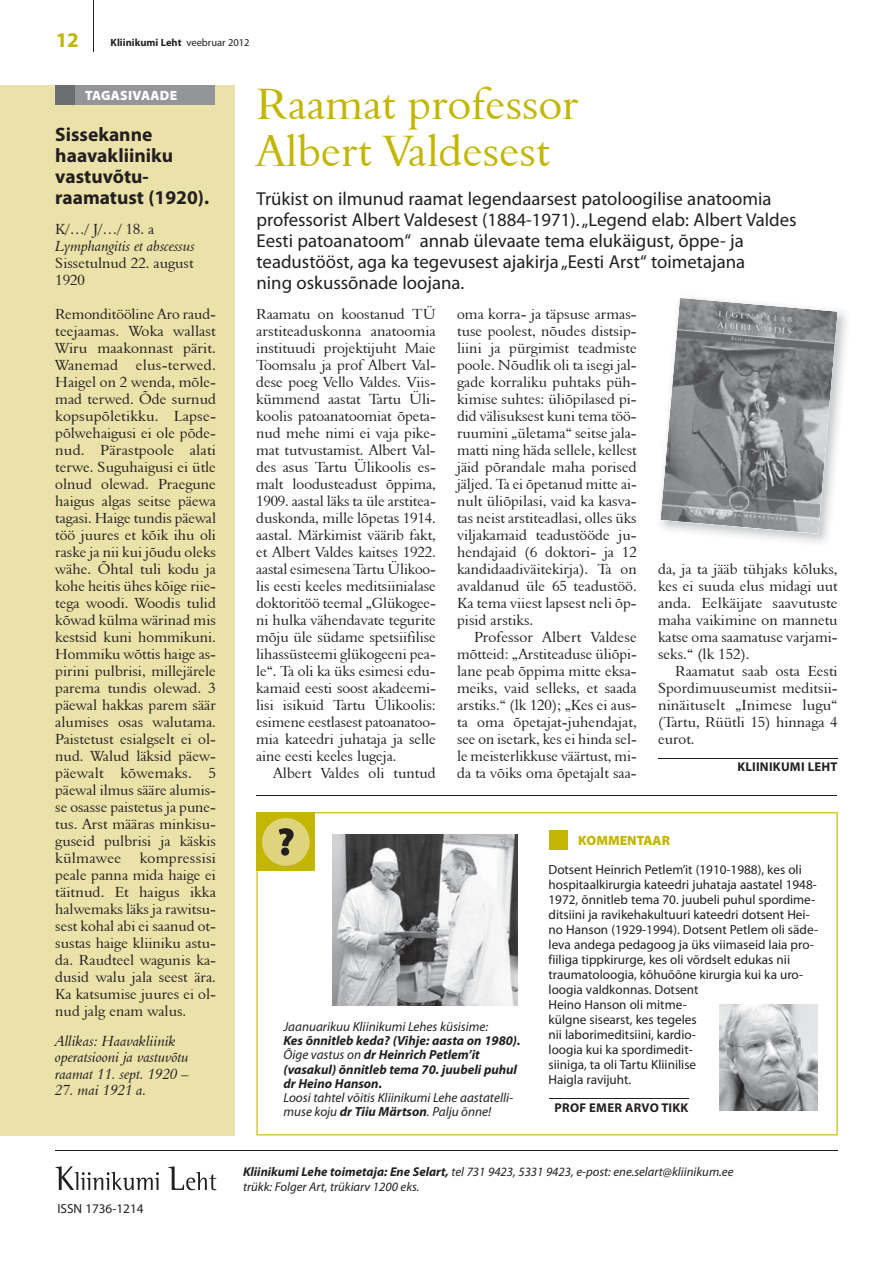
<style>
.page{position:relative;width:893px;height:1263px;background:#fff}
.page>*{position:absolute;margin:0;border:0;box-sizing:border-box;transform-origin:0 0}
.t1{font:45px/46.5px "Aldine 401 BT Roman A";color:#c3b600}
.t2{font:700 21px "Myriad Pro";color:#c3b600}
.t3{font:700 19.5px/21px "Myriad Pro";color:#231f20}
.t4{font:18.75px/21px "Myriad Pro";color:#231f20}
.t5{font:15px/17px "Aldine 401 BT Roman A";color:#231f20;text-align:justify}
.t6{font:15px/16.5px "Aldine 401 BT Italic A";color:#231f20}
.t7{font:900 13.5px "Myriad Pro";letter-spacing:.02em;color:#fff}
.t8{font:900 13.5px "Myriad Pro";color:#c3b600}
.t9{font:13.2px/15px "Myriad Pro";color:#231f20}
.t10{font:italic 700 13.2px/14.2px "Myriad Pro";color:#231f20}
.t11{font:italic 13.2px/14.2px "Myriad Pro";color:#231f20}
.t12{font:italic 12.75px/15px "Myriad Pro";color:#231f20}
.t13{font:700 12.75px "Myriad Pro";letter-spacing:.02em;color:#231f20}
.t14{font:700 10.5px "Myriad Pro";color:#231f20}
.s1{font-weight:400}
.s2{font-weight:700}
</style>
<div class="page">
<svg style="left:256px;top:812px;width:582px;height:323px"></svg>
<div style="left:0;top:85px;width:235px;height:1050px;background:#eae2a8"></div>
<img style="left:55px;top:1166px;width:162px;height:24px">
<hr style="left:55px;top:1150px;width:783px;height:1px;background:#231f20">
<hr style="left:93px;top:0;width:1px;height:52px;background:#231f20">
<div style="left:55px;top:85px;width:160px;height:19px;background:#939598"></div>
<div style="left:55px;top:85px;width:19px;height:19px;background:#6d6e70"></div>
<div style="left:549px;top:830px;width:18px;height:19px;background:#c3b600"></div>
<div style="left:256px;top:812px;width:59px;height:59px;background:#c3b600"></div>
<div style="left:262px;top:818px;width:48px;height:48px;background:#dfd47c;border-radius:50%"></div>
<svg style="left:279px;top:828px;width:15px;height:28px"></svg>
<hr style="left:658px;top:758px;width:180px;height:1px;background:#231f20">
<img style="left:332px;top:834px;width:186px;height:172px">
<img style="left:660px;top:298px;width:178px;height:236px">
<hr style="left:256px;top:795px;width:581px;height:1px;background:#231f20">
<img style="left:720px;top:1004px;width:98px;height:107px">
<hr style="left:549px;top:1099px;width:139px;height:1px;background:#231f20">
<h2 class="t2" style="left:56px;top:32px;width:24px">12</h2>
<p class="t14" style="left:111px;top:38px;width:140px">Kliinikumi Leht <span class="s1">veebruar 2012</span></p>
<p class="t7" style="left:85px;top:90px;width:94px">TAGASIVAADE</p>
<h3 class="t3" style="left:55px;top:126px;width:155px">Sissekanne haavakliiniku vastuvõtu&shy;raamatust (1920).</h3>
<p class="t5" style="left:55px;top:220px;width:101px">K/…/ J/…/ 18. a</p>
<p class="t6" style="left:55px;top:237px;width:141px">Lymphangitis et abscessus</p>
<p class="t5" style="left:55px;top:254px;width:140px">Sissetulnud 22. august<br>1920</p>
<p class="t5" style="left:55px;top:305px;width:162px">Remonditööline Aro raud&shy;teejaamas. Woka wallast Wiru maakonnast pärit.<br>Wanemad elus-terwed.<br>Haigel on 2 wenda, mõle&shy;mad terwed. Õde surnud kopsupõletikku. Lapse&shy;põlwehaigusi ei ole põde&shy;nud. Pärastpoole alati terwe. Suguhaigusi ei ütle olnud olewad. Praegune haigus algas seitse päewa tagasi. Haige tundis päewal töö juures et kõik ihu oli raske ja nii kui jõudu oleks wähe. Õhtal tuli kodu ja kohe heitis ühes kõige riie&shy;tega woodi. Woodis tulid kõwad külma wärinad mis kestsid kuni hommikuni.<br>Hommiku wõttis haige as&shy;pirini pulbrisi, millejärele parema tundis olewad. 3 päewal hakkas parem säär alumises osas walutama.<br>Paistetust esialgselt ei ol&shy;nud. Walud läksid päew&shy;päewalt kõwemaks. 5 päewal ilmus sääre alumis&shy;se osasse paistetus ja pune&shy;tus. Arst määras minkisu&shy;guseid pulbrisi ja käskis külmawee kompressisi peale panna mida haige ei täitnud. Et haigus ikka halwemaks läks ja rawitsu&shy;sest kohal abi ei saanud ot&shy;sustas haige kliiniku astu&shy;da. Raudteel wagunis ka&shy;dusid walu jala seest ära.<br>Ka katsumise juures ei ol&shy;nud jalg enam walus.</p>
<p class="t6" style="left:55px;top:1032px;width:135px">Allikas: Haavakliinik operatsiooni ja vastuvõtu raamat 11. sept. 1920 –</p>
<p class="t6" style="left:55px;top:1081px;width:93px">27. mai 1921 a.</p>
<p class="t9" style="left:57px;top:1202px;width:88px">ISSN 1736-1214</p>
<h1 class="t1" style="left:256px;top:80px;width:324px">Raamat professor<br>Albert Valdesest</h1>
<p class="t4" style="left:256px;top:191px;width:542px">Trükist on ilmunud raamat legendaarsest patoloogilise anatoomia professorist Albert Valdesest (1884-1971). „Legend elab: Albert Valdes Eesti patoanatoom“ annab ülevaate tema elukäigust, õppe- ja teadustööst, aga ka tegevusest ajakirja „Eesti Arst“ toimetajana<br>ning oskussõnade loojana.</p>
<p class="t5" style="left:256px;top:305px;width:181px">Raamatu on koostanud TÜ arstiteaduskonna anatoomia instituudi projektijuht Maie Toomsalu ja prof Albert Val&shy;dese poeg Vello Valdes. Viis&shy;kümmend aastat Tartu Üli&shy;koolis patoanatoomiat õpeta&shy;nud mehe nimi ei vaja pike&shy;mat tutvustamist. Albert Val&shy;des asus Tartu Ülikoolis es&shy;malt loodusteadust õppima, 1909. aastal läks ta üle arstitea&shy;duskonda, mille lõpetas 1914. aastal. Märkimist väärib fakt, et Albert Valdes kaitses 1922. aastal esimesena Tartu Ülikoo&shy;lis eesti keeles meditsiinialase doktoritöö teemal „Glükogee&shy;ni hulka vähendavate tegurite mõju üle südame spetsiifilise lihassüsteemi glükogeeni pea&shy;le“. Ta oli ka üks esimesi edu&shy;kamaid eesti soost akadeemi&shy;lisi isikuid Tartu Ülikoolis: esimene eestlasest patoanatoo&shy;mia kateedri juhataja ja selle aine eesti keeles lugeja.</p>
<p class="t5" style="left:273px;top:764px;width:164px">Albert Valdes oli tuntud</p>
<p class="t5" style="left:457px;top:305px;width:181px">oma korra- ja täpsuse armas&shy;tuse poolest, nõudes distsip&shy;liini ja pürgimist teadmiste poole. Nõudlik oli ta isegi jal&shy;gade korraliku puhtaks püh&shy;kimise suhtes: üliõpilased pi&shy;did välisuksest kuni tema töö&shy;ruumini „ületama“ seitse jala&shy;matti ning häda sellele, kellest jäid põrandale maha porised jäljed. Ta ei õpetanud mitte ai&shy;nult üliõpilasi, vaid ka kasva&shy;tas neist arstiteadlasi, olles üks viljakamaid teadustööde ju&shy;hendajaid (6 doktori- ja 12 kandidaadiväitekirja). Ta on avaldanud üle 65 teadustöö.<br>Ka tema viiest lapsest neli õp&shy;pisid arstiks.</p>
<p class="t5" style="left:457px;top:628px;width:181px;text-indent:17px">Professor Albert Valdese mõtteid: „Arstiteaduse üliõpi&shy;lane peab õppima mitte eksa&shy;meiks, vaid selleks, et saada arstiks.“ (lk 120); „Kes ei aus&shy;ta oma õpetajat-juhendajat, see on isetark, kes ei hinda sel&shy;le meisterlikkuse väärtust, mi&shy;da ta võiks oma õpetajalt saa-</p>
<p class="t5" style="left:658px;top:560px;width:181px">da, ja ta jääb tühjaks kõluks, kes ei suuda elus midagi uut anda. Eelkäijate saavutuste maha vaikimine on mannetu katse oma saamatuse varjami&shy;seks.“ (lk 152).</p>
<p class="t5" style="left:658px;top:662px;width:181px;text-indent:17px">Raamatut saab osta Eesti Spordimuuseumist meditsii&shy;ninäituselt „Inimese lugu“ (Tartu, Rüütli 15) hinnaga 4 eurot.</p>
<p class="t13" style="left:737px;top:762px;width:102px">KLIINIKUMI LEHT</p>
<p class="t11" style="left:284px;top:1021px;width:206px">Jaanuarikuu Kliinikumi Lehes küsisime:</p>
<p class="t10" style="left:284px;top:1035px;width:238px">Kes õnnitleb keda? (Vihje: aasta on 1980).<br><span class="s1">Õige vastus on</span> dr Heinrich Petlem’it (vasakul) õnnitleb tema 70. juubeli puhul dr Heino Hanson.</p>
<p class="t11" style="left:284px;top:1092px;width:231px">Loosi tahtel võitis Kliinikumi Lehe aastatelli&shy;muse koju <span class="s2">dr Tiiu Märtson</span>. Palju õnne!</p>
<p class="t8" style="left:578px;top:835px;width:93px">KOMMENTAAR</p>
<p class="t9" style="left:549px;top:863px;width:271px">Dotsent Heinrich Petlem’it (1910-1988), kes oli hospitaalkirurgia kateedri juhataja aastatel 1948- 1972, õnnitleb tema 70. juubeli puhul spordime&shy;ditsiini ja ravikehakultuuri kateedri dotsent Hei&shy;no Hanson (1929-1994). Dotsent Petlem oli säde&shy;leva andega pedagoog ja üks viimaseid laia pro&shy;fiiliga tippkirurge, kes oli võrdselt edukas nii traumatoloogia, kõhuõõne kirurgia kui ka uro&shy;loogia valdkonnas. Dotsent<br>Heino Hanson oli mitme-<br>külgne sisearst, kes tegeles<br>nii laborimeditsiini, kardio-<br>loogia kui ka spordimedit-<br>siiniga, ta oli Tartu Kliinilise<br>Haigla ravijuht.</p>
<p class="t13" style="left:555px;top:1103px;width:135px">PROF EMER ARVO TIKK</p>
<p class="t12" style="left:243px;top:1165px;width:492px"><span class="s2">Kliinikumi Lehe toimetaja: Ene Selart,</span> tel 731 9423, 5331 9423, e-post: ene.selart@kliinikum.ee trükk: Folger Art, trükiarv 1200 eks.</p>
</div>
